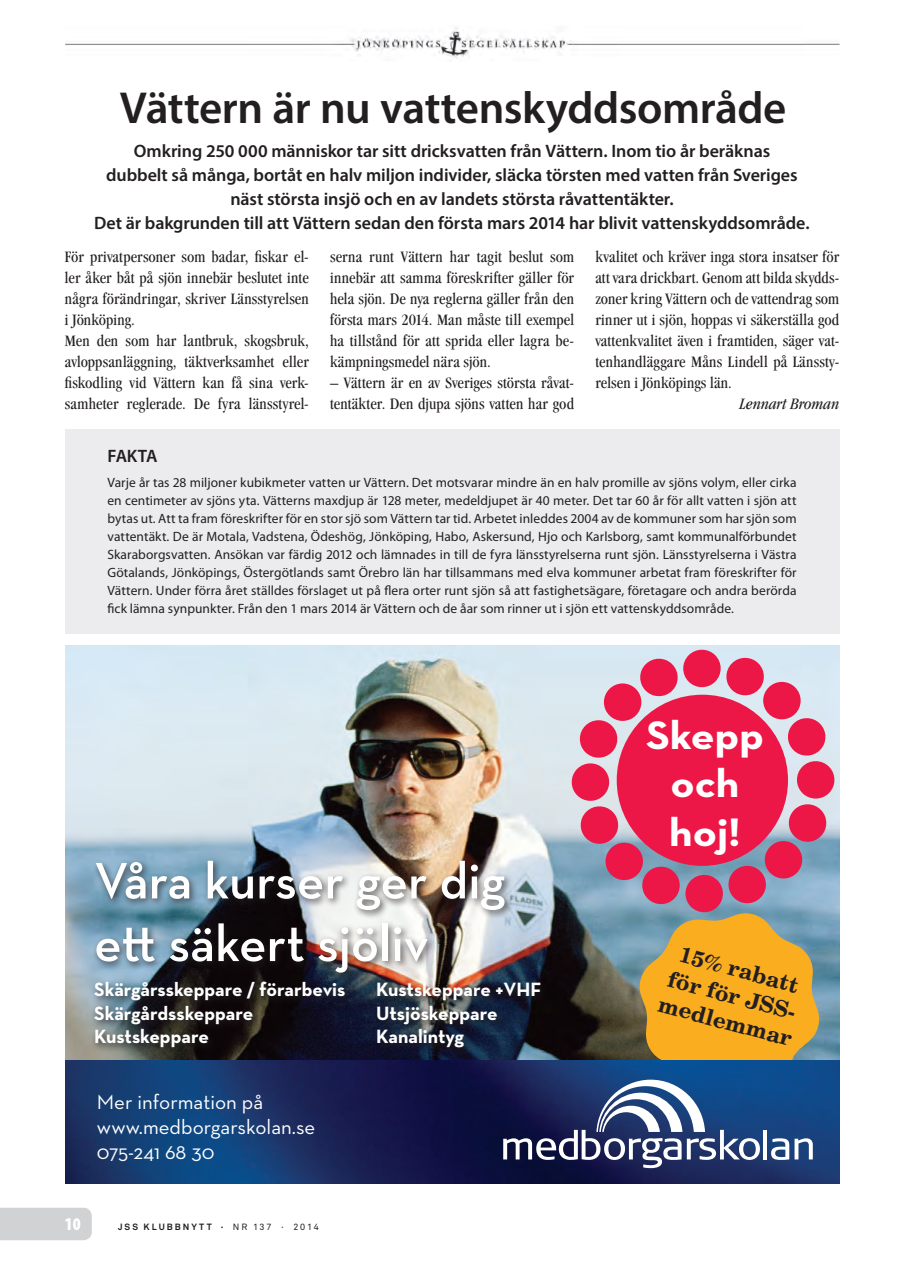
<style>
.page{position:relative;width:897px;height:1264px;background:#fff}
.page>*{position:absolute;margin:0;border:0;box-sizing:border-box;transform-origin:0 0}
.t1{font:600 52.2px/62.7px "Neutraface Text";color:#fff}
.t2{font:600 45px "Myriad Pro";letter-spacing:-.01em;color:#231f20}
.t3{font:40.5px/48.6px "Neutraface Text Bold Alt";color:#fff;text-align:center;scale:1.1 1}
.t4{font:700 22.2px/26.5px "New Century Schlbk LT Std";color:#231f20;text-align:center}
.t5{font:20.85px/25px "Neutraface Text";color:#fff}
.t6{font:700 19.65px "Neutraface Text";color:#fff}
.t7{font:600 18px/24px "Myriad Pro";letter-spacing:-.005em;color:#231f20;text-align:center}
.t8{font:900 condensed 18px "Myriad Pro";color:#fff}
.t9{font:condensed 16.5px/21px "Garamond";letter-spacing:.01em;color:#231f20}
.t10{font:italic condensed 16.5px "Garamond";letter-spacing:.005em;color:#231f20}
.t11{font:13.5px/18px "Myriad Pro";letter-spacing:.005em;color:#231f20;text-align:justify}
.t12{font:700 9px "Akkurat";letter-spacing:.225em;color:#231f20}
.s1{font-weight:400}
</style>
<div class="page">
<div style="left:0;top:1208px;width:92px;height:32px;background:#d1d2d4"></div>
<img style="left:65px;top:27px;width:774px;height:32px">
<div style="left:65px;top:430px;width:774px;height:204px;background:#ececee"></div>
<img style="left:65px;top:646px;width:774px;height:414px">
<img style="left:65px;top:1060px;width:774px;height:123px">
<div style="left:616px;top:695px;width:172px;height:171px;background:#ed1747;border-radius:50%"></div>
<div style="left:604px;top:683px;width:37px;height:38px;background:#ed1747;border-radius:50%"></div>
<svg style="left:570px;top:718px;width:50px;height:128px;background:#e17491"></svg>
<div style="left:605px;top:843px;width:38px;height:37px;background:#ed1747;border-radius:50%"></div>
<div style="left:764px;top:841px;width:38px;height:37px;background:#ed1747;border-radius:50%"></div>
<svg style="left:785px;top:716px;width:51px;height:128px;background:#df7694"></svg>
<div style="left:763px;top:682px;width:37px;height:37px;background:#ed1747;border-radius:50%"></div>
<svg style="left:637px;top:648px;width:129px;height:51px;background:#e37997"></svg>
<svg style="left:503px;top:863px;width:319px;height:305px;background:#7b7066"></svg>
<div style="left:91px;top:857px;width:458px;height:200px;background:#231f20;opacity:.75"></div>
<h2 class="t2" style="left:120px;top:80px;width:668px">Vättern är nu vattenskyddsområde</h2>
<p class="t7" style="left:94px;top:139px;width:716px">Omkring 250 000 människor tar sitt dricksvatten från Vättern. Inom tio år beräknas<br>dubbelt så många, bortåt en halv miljon individer, släcka törsten med vatten från Sveriges näst största insjö och en av landets största råvattentäkter.<br>Det är bakgrunden till att Vättern sedan den första mars 2014 har blivit vattenskyddsområde.</p>
<p class="t9" style="left:65px;top:246px;width:245px">För privatpersoner som badar, fiskar el&shy;ler åker båt på sjön innebär beslutet inte några förändringar, skriver Länsstyrelsen i Jönköping.<br>Men den som har lantbruk, skogsbruk, avloppsanläggning, täktverksamhet eller fiskodling vid Vättern kan få sina verk&shy;samheter reglerade. De fyra länsstyrel-</p>
<p class="t9" style="left:330px;top:246px;width:245px;text-align:justify">serna runt Vättern har tagit beslut som innebär att samma föreskrifter gäller för hela sjön. De nya reglerna gäller från den första mars 2014. Man måste till exempel ha tillstånd för att sprida eller lagra be&shy;kämpningsmedel nära sjön.</p>
<p class="t9" style="left:330px;top:372px;width:245px">– Vättern är en av Sveriges största råvat&shy;tentäkter. Den djupa sjöns vatten har god</p>
<h3 class="t7" style="left:107px;top:444px;width:52px">FAKTA</h3>
<p class="t9" style="left:595px;top:246px;width:245px;text-align:justify">kvalitet och kräver inga stora insatser för att vara drickbart. Genom att bilda skydds&shy;zoner kring Vättern och de vattendrag som rinner ut i sjön, hoppas vi säkerställa god vattenkvalitet även i framtiden, säger vat&shy;tenhandläggare Måns Lindell på Länssty&shy;relsen i Jönköpings län.</p>
<p class="t10" style="left:739px;top:395px;width:101px">Lennart Broman</p>
<p class="t11" style="left:107px;top:473px;width:690px">Varje år tas 28 miljoner kubikmeter vatten ur Vättern. Det motsvarar mindre än en halv promille av sjöns volym, eller cirka en centimeter av sjöns yta. Vätterns maxdjup är 128 meter, medeldjupet är 40 meter. Det tar 60 år för allt vatten i sjön att bytas ut. Att ta fram föreskrifter för en stor sjö som Vättern tar tid. Arbetet inleddes 2004 av de kommuner som har sjön som vattentäkt. De är Motala, Vadstena, Ödeshög, Jönköping, Habo, Askersund, Hjo och Karlsborg, samt kommunalförbundet Skaraborgsvatten. Ansökan var färdig 2012 och lämnades in till de fyra länsstyrelserna runt sjön. Länsstyrelserna i Västra Götalands, Jönköpings, Östergötlands samt Örebro län har tillsammans med elva kommuner arbetat fram föreskrifter för Vättern. Under förra året ställdes förslaget ut på flera orter runt sjön så att fastighetsägare, företagare och andra berörda fick lämna synpunkter. Från den 1 mars 2014 är Vättern och de åar som rinner ut i sjön ett vattenskyddsområde.</p>
<h1 class="t1" style="left:94px;top:849px;width:413px">Våra kurser ger dig ett säkert sjöliv</h1>
<h3 class="t6" style="left:94px;top:977px;width:253px">Skärgårsskeppare / förarbevis</h3>
<h3 class="t6" style="left:376px;top:977px;width:166px">Kustskeppare +VHF</h3>
<h3 class="t6" style="left:94px;top:1000px;width:161px">Skärgårdsskeppare</h3>
<h3 class="t6" style="left:376px;top:1000px;width:123px">Utsjöskeppare</h3>
<h3 class="t6" style="left:94px;top:1024px;width:116px">Kustskeppare</h3>
<h3 class="t6" style="left:376px;top:1024px;width:89px">Kanalintyg</h3>
<h3 class="t5" style="left:97px;top:1089px;width:220px">Mer information på www.medborgarskolan.se<br>075-241 68 30</h3>
<h3 class="t8" style="left:65px;top:1212px;width:17px">10</h3>
<p class="t12" style="left:118px;top:1221px;width:202px">JSS KLUBBNYTT · <span class="s1">NR 137 · 2014</span></p>
<h3 class="t3" style="left:646px;top:710px;width:109px">Skepp och hoj!</h3>
<h3 class="t4" style="left:676px;top:939px;width:140px;rotate:15deg">15% rabatt för för JSS&shy;medlemmar</h3>
</div>
